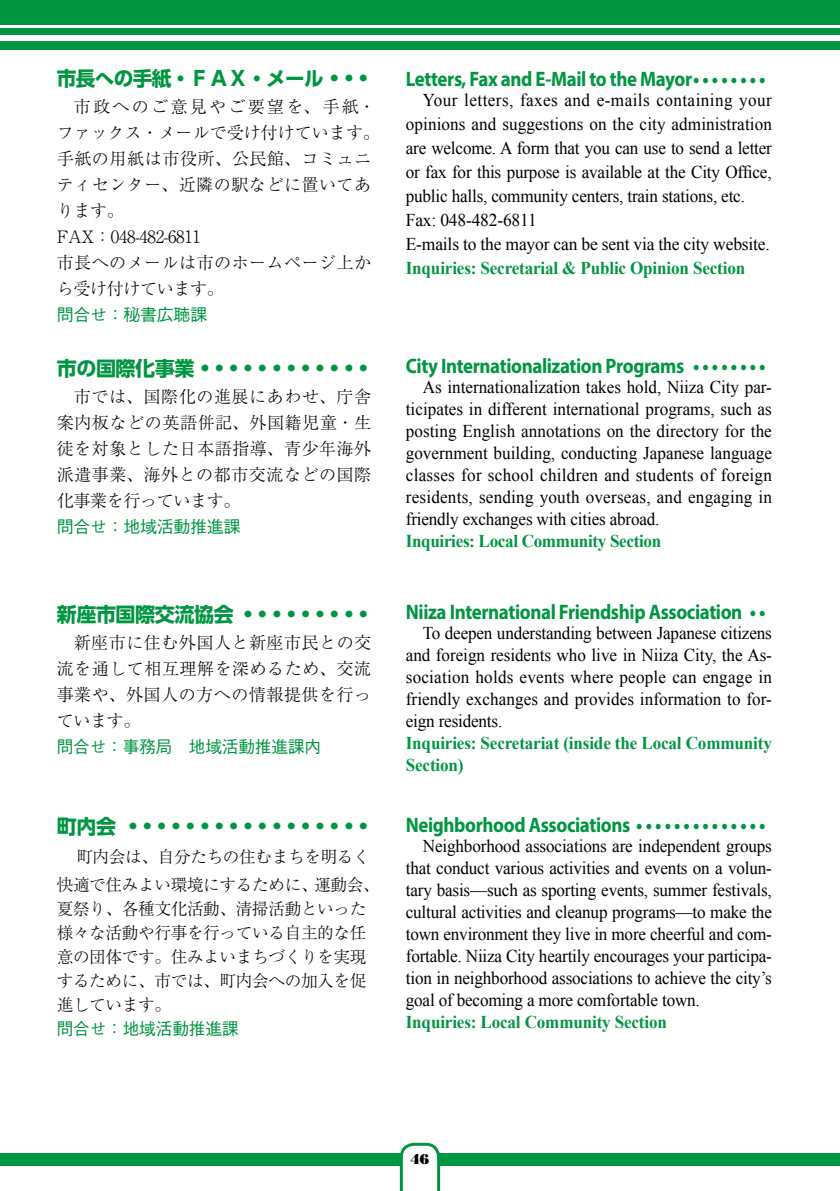
<style>
.page{position:relative;width:840px;height:1191px;background:#fff}
.page>*{position:absolute;margin:0;border:0;box-sizing:border-box;transform-origin:0 0}
.t1{font:700 21px "Myriad Pro";letter-spacing:-.02em;color:#009641;scale:.9 1}
.t2{font:700 20px "UD Shin Go Pro";letter-spacing:-.02em;color:#009641}
.t3{font:18px/22px "Times New Roman";letter-spacing:-.01em;color:#000;text-align:justify;scale:.95 1}
.t4{font:700 18px/22px "Times New Roman";letter-spacing:-.01em;color:#009641;scale:.95 1}
.t5{font:300 17px/26px "Ryumin Pro";letter-spacing:.03em;color:#000;text-align:justify}
.t6{font:500 17px "Gothic BBB Pro";letter-spacing:-.01em;color:#009641}
.t7{font:300 16.6px/24px "Ryumin Pro";letter-spacing:-.02em;color:#000;text-align:center}
.t8{font:14.2px "Bodoni Poster";color:#000}
</style>
<div class="page">
<div style="left:0;top:0;width:839px;height:50px;background:#009641"></div>
<div style="left:0;top:36px;width:839px;height:5px;background:#fff"></div>
<hr style="left:0;top:25px;width:839px;height:2px;background:#fff">
<div style="left:0;top:1153px;width:839px;height:12px;background:#009641"></div>
<svg style="left:399px;top:1142px;width:41px;height:49px"></svg>
<p class="t2" style="left:57px;top:62px;width:298px">市長への手紙・ＦＡＸ・メール• • •</p>
<p class="t5" style="left:57px;top:92px;width:324px;text-align:left;text-indent:17px">市政へのご意見やご要望を、手紙・ファックス・メールで受け付けています。手紙の用紙は市役所、公民館、コミュニティセンター、近隣の駅などに置いてあります。<br>FAX：048-482-6811<br>市長へのメールは市のホームページ上から受け付けています。</p>
<p class="t6" style="left:57px;top:301px;width:152px">問合せ：秘書広聴課</p>
<p class="t2" style="left:57px;top:352px;width:298px">市の国際化事業• •••••••••••</p>
<p class="t5" style="left:57px;top:382px;width:316px;text-indent:17px">市では、国際化の進展にあわせ、庁舎案内板などの英語併記、外国籍児童・生徒を対象とした日本語指導、青少年海外派遣事業、海外との都市交流などの国際化事業を行っています。</p>
<p class="t6" style="left:57px;top:513px;width:185px">問合せ：地域活動推進課</p>
<p class="t2" style="left:57px;top:598px;width:298px">新座市国際交流協会• • • • • • • • •</p>
<p class="t5" style="left:57px;top:628px;width:316px;text-indent:17px">新座市に住む外国人と新座市民との交流を通して相互理解を深めるため、交流事業や、外国人の方への情報提供を行っています。</p>
<p class="t6" style="left:57px;top:733px;width:266px">問合せ：事務局　地域活動推進課内</p>
<p class="t2" style="left:57px;top:810px;width:298px">町内会• ••••••••••••••••</p>
<p class="t7" style="left:57px;top:841px;width:324px;line-height:28.4px">町内会は、自分たちの住むまちを明るく<br>快適で住みよい環境にするために、運動会、</p>
<p class="t7" style="left:57px;top:895px;width:311px;text-align:justify">夏祭り、各種文化活動、清掃活動といった様々な活動や行事を行っている自主的な任意の団体です。住みよいまちづくりを実現するために、市では、町内会への加入を促進しています。</p>
<p class="t6" style="left:57px;top:1015px;width:183px">問合せ：地域活動推進課</p>
<p class="t1" style="left:405px;top:65px;width:401px">Letters, Fax and E-Mail to the Mayor • • • • • • • •</p>
<p class="t3" style="left:405px;top:88px;width:387px;line-height:24px;text-align:left;text-indent:17px">Your letters, faxes and e-mails containing your opinions and suggestions on the city administration are welcome. A form that you can use to send a letter or fax for this purpose is available at the City Office, public halls, community centers, train stations, etc.<br>Fax: 048-482-6811<br>E-mails to the mayor can be sent via the city website.</p>
<p class="t4" style="left:405px;top:257px;width:358px">Inquiries: Secretarial &amp; Public Opinion Section</p>
<p class="t1" style="left:405px;top:352px;width:401px">City Internationalization Programs • • • • • • • •</p>
<p class="t3" style="left:405px;top:376px;width:387px;text-indent:17px">As internationalization takes hold, Niiza City par&shy;ticipates in different international programs, such as posting English annotations on the directory for the government building, conducting Japanese language classes for school children and students of foreign residents, sending youth overseas, and engaging in friendly exchanges with cities abroad.</p>
<p class="t4" style="left:405px;top:529px;width:270px">Inquiries: Local Community Section</p>
<p class="t1" style="left:405px;top:598px;width:401px">Niiza International Friendship Association • •</p>
<p class="t3" style="left:405px;top:622px;width:387px;text-indent:17px">To deepen understanding between Japanese citizens and foreign residents who live in Niiza City, the As&shy;sociation holds events where people can engage in friendly exchanges and provides information to for&shy;eign residents.</p>
<p class="t4" style="left:405px;top:732px;width:386px">Inquiries: Secretariat (inside the Local Community<br>Section)</p>
<p class="t1" style="left:405px;top:811px;width:401px">Neighborhood Associations • • • • • • • • • • • • • •</p>
<p class="t3" style="left:405px;top:835px;width:386px;text-indent:17px">Neighborhood associations are independent groups that conduct various activities and events on a volun&shy;tary basis—such as sporting events, summer festivals, cultural activities and cleanup programs—to make the town environment they live in more cheerful and com&shy;fortable. Niiza City heartily encourages your participa&shy;tion in neighborhood associations to achieve the city’s goal of becoming a more comfortable town.</p>
<p class="t4" style="left:405px;top:1010px;width:276px">Inquiries: Local Community Section</p>
<p class="t8" style="left:410px;top:1150px;width:20px">46</p>
</div>
